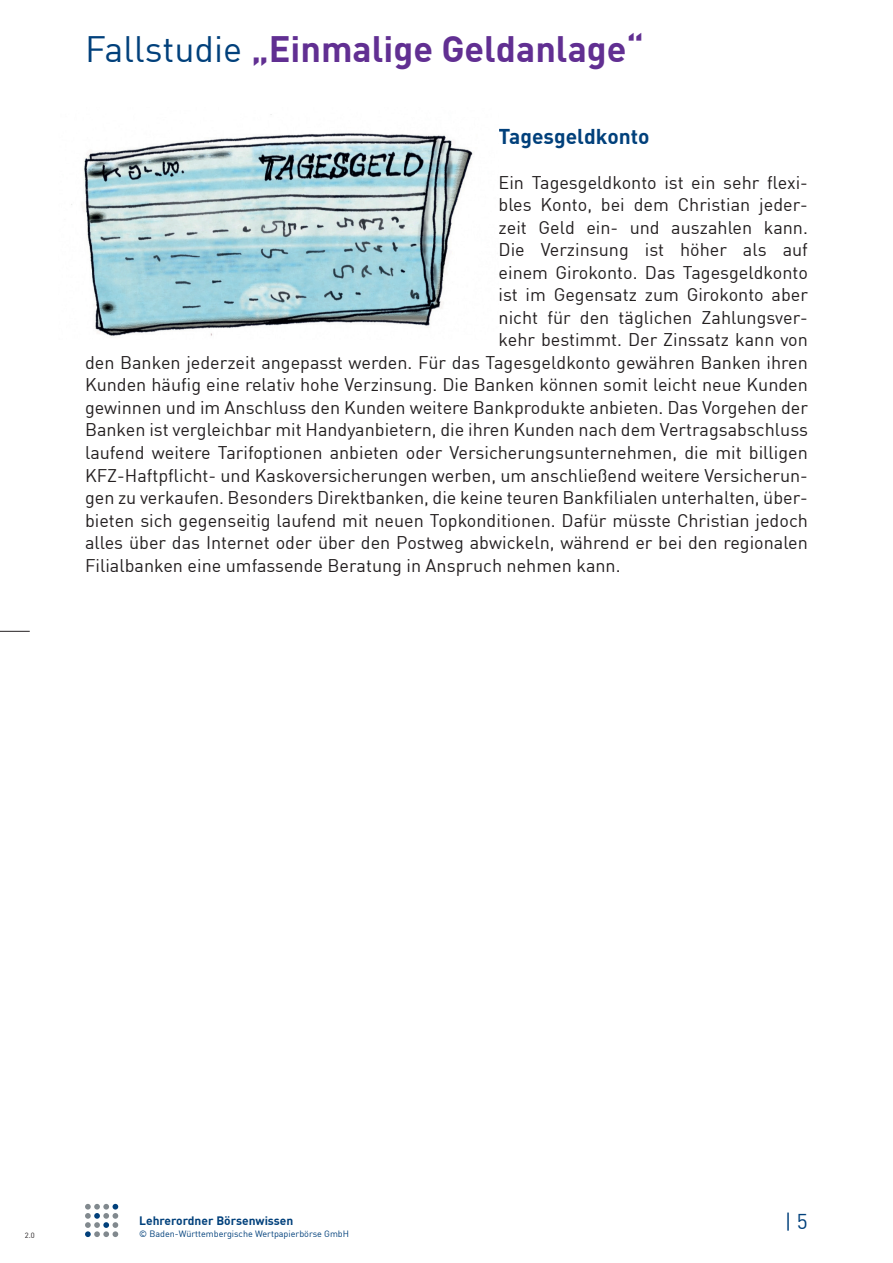
<style>
.page{position:relative;width:893px;height:1263px;background:#fff}
.page>*{position:absolute;margin:0;border:0;box-sizing:border-box;transform-origin:0 0}
.t1{font:700 36px "DIN";color:#612f92}
.t2{font:700 21px "DIN";color:#01407b}
.t3{font:21px "DIN";color:#01407b}
.t4{font:18px "DIN";color:#231f20}
.t5{font:700 12px "DIN";color:#01407b}
.t6{font:9px "DIN";color:#01407b}
.t7{font:7.5px "DIN";color:#231f20}
.s1{font-weight:400;color:#01407b}
</style>
<div class="page">
<hr style="left:0;top:631px;width:30px;height:1px;background:#231f20">
<svg style="left:85px;top:1204px;width:33px;height:33px"></svg>
<img style="left:71px;top:114px;width:402px;height:222px">
<h1 class="t1" style="left:85px;top:26px;width:560px"><span class="s1">Fallstudie</span> „Einmalige Geldanlage“</h1>
<p class="t2" style="left:499px;top:123px;width:153px">Tagesgeldkonto</p>
<p class="t4" style="left:499px;top:171px;width:311px">Ein Tagesgeldkonto ist ein sehr flexi-</p>
<p class="t4" style="left:499px;top:194px;width:311px">bles Konto, bei dem Christian jeder-</p>
<p class="t4" style="left:499px;top:216px;width:311px">zeit Geld ein- und auszahlen kann.</p>
<p class="t4" style="left:499px;top:239px;width:311px">Die Verzinsung ist höher als auf</p>
<p class="t4" style="left:499px;top:261px;width:311px">einem Girokonto. Das Tagesgeldkonto</p>
<p class="t4" style="left:499px;top:284px;width:311px">ist im Gegensatz zum Girokonto aber</p>
<p class="t4" style="left:499px;top:306px;width:311px">nicht für den täglichen Zahlungsver-</p>
<p class="t4" style="left:499px;top:329px;width:311px">kehr bestimmt. Der Zinssatz kann von</p>
<p class="t4" style="left:85px;top:351px;width:724px">den Banken jederzeit angepasst werden. Für das Tagesgeldkonto gewähren Banken ihren</p>
<p class="t4" style="left:85px;top:374px;width:724px">Kunden häufig eine relativ hohe Verzinsung. Die Banken können somit leicht neue Kunden</p>
<p class="t4" style="left:85px;top:396px;width:724px">gewinnen und im Anschluss den Kunden weitere Bankprodukte anbieten. Das Vorgehen der</p>
<p class="t4" style="left:85px;top:419px;width:724px">Banken ist vergleichbar mit Handyanbietern, die ihren Kunden nach dem Vertragsabschluss</p>
<p class="t4" style="left:85px;top:441px;width:724px">laufend weitere Tarifoptionen anbieten oder Versicherungsunternehmen, die mit billigen</p>
<p class="t4" style="left:85px;top:464px;width:724px">KFZ-Haftpflicht- und Kaskoversicherungen werben, um anschließend weitere Versicherun-</p>
<p class="t4" style="left:85px;top:486px;width:724px">gen zu verkaufen. Besonders Direktbanken, die keine teuren Bankfilialen unterhalten, über-</p>
<p class="t4" style="left:85px;top:509px;width:724px">bieten sich gegenseitig laufend mit neuen Topkonditionen. Dafür müsste Christian jedoch</p>
<p class="t4" style="left:85px;top:531px;width:724px">alles über das Internet oder über den Postweg abwickeln, während er bei den regionalen</p>
<p class="t4" style="left:85px;top:554px;width:537px">Filialbanken eine umfassende Beratung in Anspruch nehmen kann.</p>
<p class="t5" style="left:139px;top:1213px;width:156px">Lehrerordner Börsenwissen</p>
<p class="t3" style="left:785px;top:1208px;width:25px">| 5</p>
<p class="t7" style="left:25px;top:1230px;width:11px">2.0</p>
<p class="t6" style="left:139px;top:1228px;width:211px">© Baden-Württembergische Wertpapierbörse GmbH</p>
</div>
